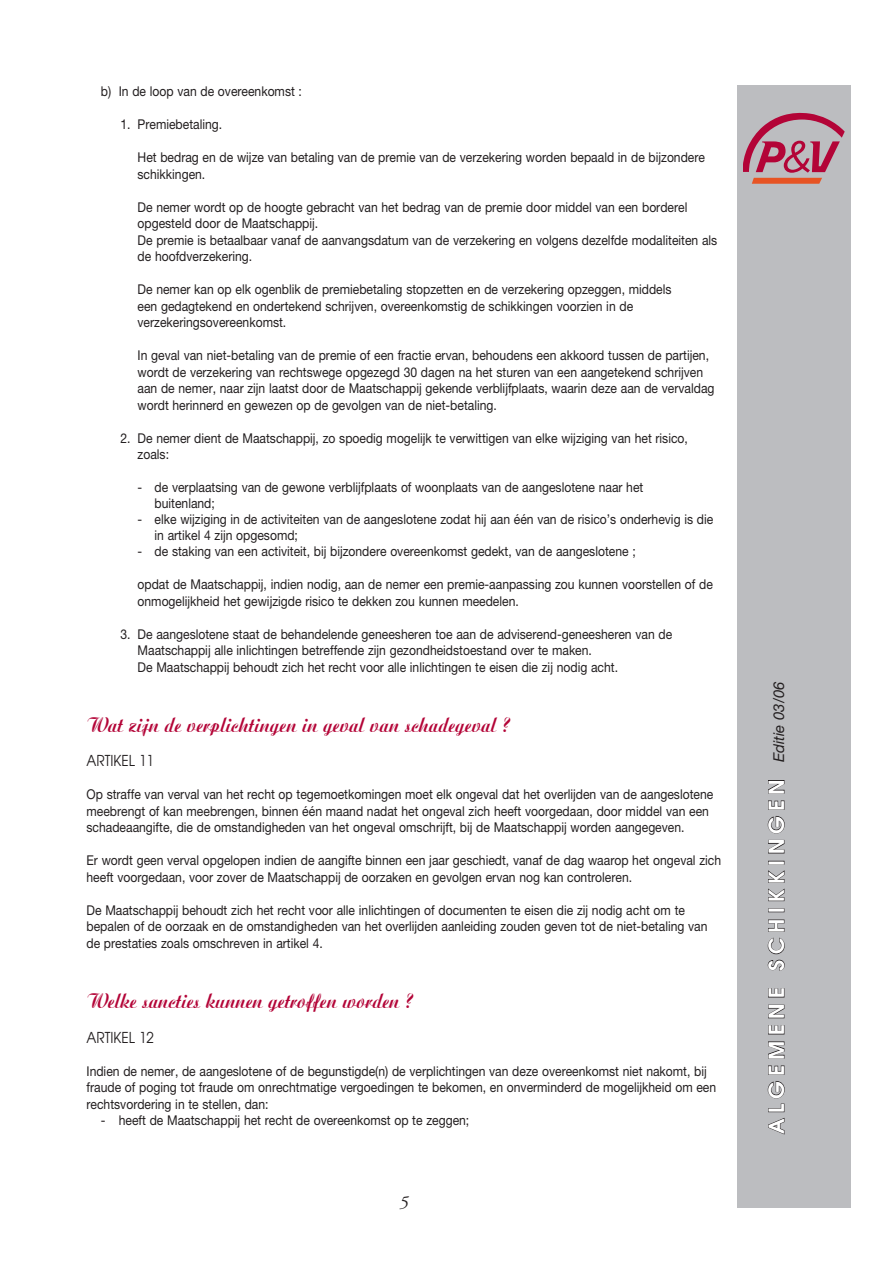
<style>
.page{position:relative;width:893px;height:1263px;background:#fff}
.page>*{position:absolute;margin:0;border:0;box-sizing:border-box;transform-origin:0 0}
.t1{font:22.5px "Aritus D Bold";color:#b30437;scale:.9 1}
.t2{font:700 21px "Te X Gyre Adventor";letter-spacing:.25em;color:#fff}
.t3{font:italic 18px "Adobe Garamond Pro";color:#231f20}
.t4{font:15px "Te X Gyre Adventor";color:#231f20;scale:.9 1}
.t5{font:13.5px/16.5px "Helvetica Neue LT Std";color:#231f20;scale:.9 1}
.s1{font-family:"Helvetica Neue LT Std";font-weight:400;font-style:italic;font-size:15px;color:#231f20}
</style>
<div class="page">
<div style="left:737px;top:85px;width:113px;height:1123px;background:#bcbdc0"></div>
<svg style="left:767px;top:1081px;width:18px;height:54px"></svg>
<svg style="left:768px;top:1065px;width:17px;height:10px"></svg>
<svg style="left:768px;top:1041px;width:17px;height:18px"></svg>
<svg style="left:768px;top:1025px;width:17px;height:10px"></svg>
<svg style="left:768px;top:1004px;width:17px;height:14px"></svg>
<svg style="left:768px;top:988px;width:17px;height:10px"></svg>
<svg style="left:767px;top:919px;width:18px;height:52px"></svg>
<div style="left:768px;top:908px;width:16px;height:4px;border:1px solid #231f20"></div>
<svg style="left:768px;top:870px;width:17px;height:31px"></svg>
<div style="left:768px;top:861px;width:16px;height:3px;border:1px solid #231f20"></div>
<svg style="left:768px;top:840px;width:17px;height:14px"></svg>
<svg style="left:767px;top:816px;width:18px;height:18px"></svg>
<svg style="left:768px;top:800px;width:17px;height:10px"></svg>
<svg style="left:768px;top:780px;width:17px;height:14px"></svg>
<svg style="left:743px;top:113px;width:102px;height:71px"></svg>
<p class="t5" style="left:101px;top:83px;width:225px">b) In de loop van de overeenkomst :</p>
<p class="t5" style="left:121px;top:116px;width:114px">1. Premiebetaling.</p>
<p class="t5" style="left:138px;top:149px;width:632px">Het bedrag en de wijze van betaling van de premie van de verzekering worden bepaald in de bijzondere schikkingen.</p>
<p class="t5" style="left:138px;top:198px;width:646px">De nemer wordt op de hoogte gebracht van het bedrag van de premie door middel van een borderel opgesteld door de Maatschappij.<br>De premie is betaalbaar vanaf de aanvangsdatum van de verzekering en volgens dezelfde modaliteiten als de hoofdverzekering.</p>
<p class="t5" style="left:138px;top:281px;width:595px">De nemer kan op elk ogenblik de premiebetaling stopzetten en de verzekering opzeggen, middels een gedagtekend en ondertekend schrijven, overeenkomstig de schikkingen voorzien in de verzekeringsovereenkomst.</p>
<p class="t5" style="left:138px;top:347px;width:642px">In geval van niet-betaling van de premie of een fractie ervan, behoudens een akkoord tussen de partijen, wordt de verzekering van rechtswege opgezegd 30 dagen na het sturen van een aangetekend schrijven aan de nemer, naar zijn laatst door de Maatschappij gekende verblijfplaats, waarin deze aan de vervaldag wordt herinnerd en gewezen op de gevolgen van de niet-betaling.</p>
<p class="t5" style="left:138px;top:429px;width:613px;text-indent:-17px">2. De nemer dient de Maatschappij, zo spoedig mogelijk te verwittigen van elke wijziging van het risico, zoals:</p>
<p class="t5" style="left:155px;top:478px;width:545px;text-indent:-17px">- de verplaatsing van de gewone verblijfplaats of woonplaats van de aangeslotene naar het buitenland;</p>
<p class="t5" style="left:155px;top:511px;width:622px;text-indent:-17px">- elke wijziging in de activiteiten van de aangeslotene zodat hij aan één van de risico’s onderhevig is die in artikel 4 zijn opgesomd;</p>
<p class="t5" style="left:138px;top:543px;width:555px">- de staking van een activiteit, bij bijzondere overeenkomst gedekt, van de aangeslotene ;</p>
<p class="t5" style="left:138px;top:576px;width:641px">opdat de Maatschappij, indien nodig, aan de nemer een premie-aanpassing zou kunnen voorstellen of de onmogelijkheid het gewijzigde risico te dekken zou kunnen meedelen.</p>
<p class="t5" style="left:138px;top:626px;width:596px;text-indent:-17px">3. De aangeslotene staat de behandelende geneesheren toe aan de adviserend-geneesheren van de<br>Maatschappij alle inlichtingen betreffende zijn gezondheidstoestand over te maken.<br>De Maatschappij behoudt zich het recht voor alle inlichtingen te eisen die zij nodig acht.</p>
<h1 class="t1" style="left:87px;top:711px;width:471px">Wat zijn de verplichtingen in geval van schadegeval ?</h1>
<p class="t4" style="left:87px;top:749px;width:77px">ARTIKEL 11</p>
<p class="t5" style="left:87px;top:786px;width:698px">Op straffe van verval van het recht op tegemoetkomingen moet elk ongeval dat het overlijden van de aangeslotene meebrengt of kan meebrengen, binnen één maand nadat het ongeval zich heeft voorgedaan, door middel van een schadeaangifte, die de omstandigheden van het ongeval omschrijft, bij de Maatschappij worden aangegeven.</p>
<p class="t5" style="left:87px;top:852px;width:707px">Er wordt geen verval opgelopen indien de aangifte binnen een jaar geschiedt, vanaf de dag waarop het ongeval zich heeft voorgedaan, voor zover de Maatschappij de oorzaken en gevolgen ervan nog kan controleren.</p>
<p class="t5" style="left:87px;top:902px;width:691px">De Maatschappij behoudt zich het recht voor alle inlichtingen of documenten te eisen die zij nodig acht om te bepalen of de oorzaak en de omstandigheden van het overlijden aanleiding zouden geven tot de niet-betaling van de prestaties zoals omschreven in artikel 4.</p>
<h1 class="t1" style="left:87px;top:987px;width:364px">Welke sancties kunnen getroffen worden ?</h1>
<p class="t4" style="left:87px;top:1025px;width:77px">ARTIKEL 12</p>
<p class="t5" style="left:87px;top:1062px;width:701px">Indien de nemer, de aangeslotene of de begunstigde(n) de verplichtingen van deze overeenkomst niet nakomt, bij fraude of poging tot fraude om onrechtmatige vergoedingen te bekomen, en onverminderd de mogelijkheid om een rechtsvordering in te stellen, dan:</p>
<p class="t5" style="left:101px;top:1112px;width:411px">- heeft de Maatschappij het recht de overeenkomst op te zeggen;</p>
<h3 class="t3" style="left:399px;top:1191px;width:10px">5</h3>
<h2 class="t2" style="left:758px;top:1134px;width:454px;rotate:-90deg">ALGEMENE SCHIKKINGEN <span class="s1">Editie 03/06</span></h2>
</div>
